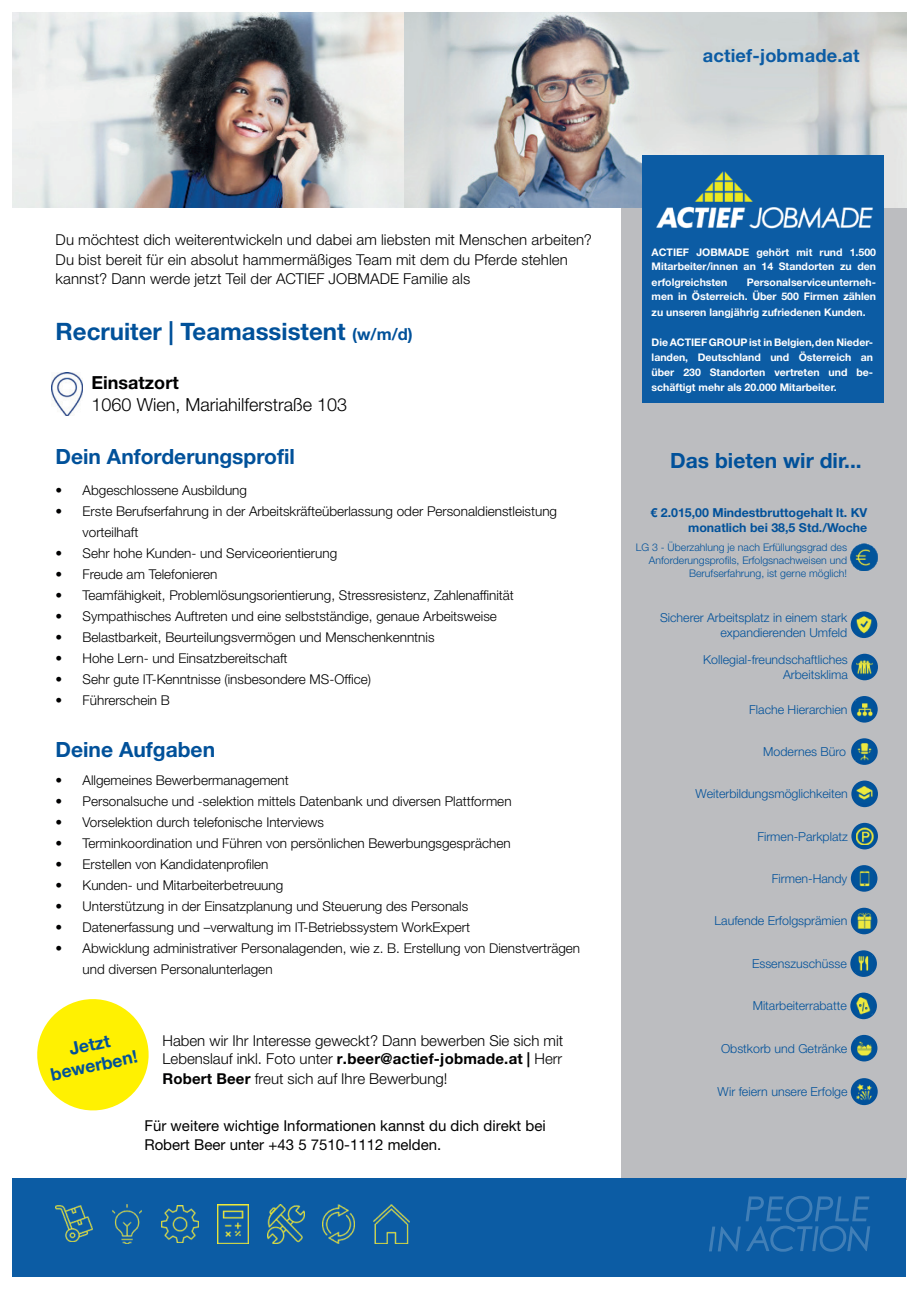
<style>
.page{position:relative;width:919px;height:1289px;background:#fff}
.page>*{position:absolute;margin:0;border:0;box-sizing:border-box;transform-origin:0 0}
.t1{font:700 24px "Helvetica Neue LT Pro";color:#01519a}
.t2{font:700 21px "Helvetica Neue LT Pro";color:#01519a}
.t3{font:700 18.15px "Helvetica Neue LT Pro";letter-spacing:.01em;color:#0c5ca4}
.t4{font:300 18px "Helvetica Neue LT Pro";color:#000001}
.t5{font:700 18px "Helvetica Neue LT Pro";color:#000001}
.t6{font:700 17.55px/21px "Helvetica Neue LT Pro";color:#01519a;text-align:center}
.t7{font:300 15px/19.5px "Helvetica Neue LT Pro";letter-spacing:.005em;color:#000001}
.t8{font:15px/18.9px "Helvetica Neue LT Pro";color:#000001}
.t9{font:300 13.5px/21px "Helvetica Neue LT Pro";color:#000001}
.t10{font:300 12.45px/14.9px "Helvetica Neue LT Pro";color:#01519a;text-align:right}
.t11{font:700 12.45px/14.9px "Helvetica Neue LT Pro";color:#01519a;text-align:right}
.t12{font:700 10.5px/15px "Helvetica Neue LT Pro";color:#fff}
.t13{font:300 10.5px/12.6px "Helvetica Neue LT Pro";color:#01519a;text-align:right}
.s1{font-size:16.5px}
.s2{font-weight:700}
</style>
<div class="page">
<div style="left:620px;top:202px;width:285px;height:977px;background:#bcbdc0"></div>
<img style="left:13px;top:13px;width:892px;height:194px">
<div style="left:642px;top:155px;width:241px;height:248px;background:#0c5ca4"></div>
<img style="left:656px;top:171px;width:217px;height:58px">
<div style="left:13px;top:1178px;width:892px;height:98px;background:#0c5ca4"></div>
<svg style="left:709px;top:1196px;width:160px;height:55px"></svg>
<svg style="left:849px;top:950px;width:27px;height:27px"></svg>
<img style="left:854px;top:955px;width:17px;height:17px">
<svg style="left:850px;top:780px;width:27px;height:27px"></svg>
<img style="left:855px;top:785px;width:17px;height:17px">
<div style="left:850px;top:1035px;width:27px;height:26px;background:#01519a;border-radius:50%"></div>
<img style="left:855px;top:1039px;width:17px;height:17px">
<svg style="left:849px;top:992px;width:27px;height:27px"></svg>
<img style="left:854px;top:997px;width:17px;height:17px">
<svg style="left:850px;top:907px;width:27px;height:27px"></svg>
<img style="left:855px;top:912px;width:17px;height:17px">
<div style="left:850px;top:865px;width:27px;height:26px;background:#01519a;border-radius:50%"></div>
<img style="left:855px;top:871px;width:15px;height:16px">
<svg style="left:850px;top:696px;width:27px;height:26px"></svg>
<img style="left:855px;top:701px;width:17px;height:16px">
<div style="left:850px;top:611px;width:26px;height:27px;background:#01519a;border-radius:50%"></div>
<img style="left:856px;top:616px;width:16px;height:17px">
<svg style="left:850px;top:823px;width:27px;height:26px"></svg>
<img style="left:855px;top:827px;width:17px;height:17px">
<svg style="left:850px;top:738px;width:27px;height:27px"></svg>
<img style="left:855px;top:743px;width:17px;height:17px">
<svg style="left:850px;top:654px;width:27px;height:26px"></svg>
<img style="left:855px;top:658px;width:17px;height:17px">
<div style="left:850px;top:1078px;width:27px;height:27px;background:#01519a;border-radius:50%"></div>
<img style="left:856px;top:1084px;width:16px;height:16px">
<img style="left:56px;top:1205px;width:37px;height:36px">
<img style="left:113px;top:1204px;width:28px;height:39px">
<img style="left:161px;top:1205px;width:37px;height:37px">
<img style="left:217px;top:1204px;width:31px;height:39px">
<img style="left:267px;top:1204px;width:37px;height:39px">
<img style="left:322px;top:1204px;width:32px;height:39px">
<img style="left:373px;top:1204px;width:36px;height:39px">
<img style="left:52px;top:372px;width:30px;height:44px">
<img style="left:850px;top:544px;width:26px;height:27px">
<svg style="left:37px;top:999px;width:112px;height:112px"></svg>
<h3 class="t3" style="left:702px;top:44px;width:158px">actief-jobmade.at</h3>
<p class="t7" style="left:56px;top:230px;width:537px">Du möchtest dich weiterentwickeln und dabei am liebsten mit Menschen arbeiten?<br>Du bist bereit für ein absolut hammermäßiges Team mit dem du Pferde stehlen kannst? Dann werde jetzt Teil der ACTIEF JOBMADE Familie als</p>
<h1 class="t1" style="left:56px;top:317px;width:358px">Recruiter | Teamassistent <span class="s1">(w/m/d)</span></h1>
<h3 class="t5" style="left:92px;top:372px;width:88px">Einsatzort</h3>
<h3 class="t4" style="left:92px;top:393px;width:257px">1060 Wien, Mariahilferstraße 103</h3>
<h2 class="t2" style="left:56px;top:444px;width:241px">Dein Anforderungsprofil</h2>
<p class="t9" style="left:56px;top:479px;width:193px">• Abgeschlossene Ausbildung</p>
<p class="t9" style="left:83px;top:500px;width:476px;text-indent:-27px">• Erste Berufserfahrung in der Arbeitskräfteüberlassung oder Personaldienstleistung vorteilhaft</p>
<p class="t9" style="left:56px;top:542px;width:283px">• Sehr hohe Kunden- und Serviceorientierung</p>
<p class="t9" style="left:56px;top:563px;width:163px">• Freude am Telefonieren</p>
<p class="t9" style="left:56px;top:584px;width:459px">• Teamfähigkeit, Problemlösungsorientierung, Stressresistenz, Zahlenaffinität</p>
<p class="t9" style="left:56px;top:605px;width:442px">• Sympathisches Auftreten und eine selbstständige, genaue Arbeitsweise</p>
<p class="t9" style="left:56px;top:626px;width:380px">• Belastbarkeit, Beurteilungsvermögen und Menschenkenntnis</p>
<p class="t9" style="left:56px;top:647px;width:233px">• Hohe Lern- und Einsatzbereitschaft</p>
<p class="t9" style="left:56px;top:668px;width:317px">• Sehr gute IT-Kenntnisse (insbesondere MS-Office)</p>
<p class="t9" style="left:56px;top:689px;width:116px">• Führerschein B</p>
<h2 class="t2" style="left:56px;top:737px;width:161px">Deine Aufgaben</h2>
<p class="t9" style="left:56px;top:769px;width:235px">• Allgemeines Bewerbermanagement</p>
<p class="t9" style="left:56px;top:790px;width:457px">• Personalsuche und -selektion mittels Datenbank und diversen Plattformen</p>
<p class="t9" style="left:56px;top:811px;width:270px">• Vorselektion durch telefonische Interviews</p>
<p class="t9" style="left:56px;top:832px;width:456px">• Terminkoordination und Führen von persönlichen Bewerbungsgesprächen</p>
<p class="t9" style="left:56px;top:853px;width:214px">• Erstellen von Kandidatenprofilen</p>
<p class="t9" style="left:56px;top:874px;width:229px">• Kunden- und Mitarbeiterbetreuung</p>
<p class="t9" style="left:56px;top:895px;width:414px">• Unterstützung in der Einsatzplanung und Steuerung des Personals</p>
<p class="t9" style="left:56px;top:916px;width:416px">• Datenerfassung und –verwaltung im IT-Betriebssystem WorkExpert</p>
<p class="t9" style="left:83px;top:937px;width:499px;text-indent:-27px">• Abwicklung administrativer Personalagenden, wie z. B. Erstellung von Dienstverträgen und diversen Personalunterlagen</p>
<p class="t6" style="left:44px;top:1043px;width:90px;rotate:-12deg">Jetzt bewerben!</p>
<p class="t7" style="left:162px;top:1030px;width:402px;line-height:19px;text-align:justify">Haben wir Ihr Interesse geweckt? Dann bewerben Sie sich mit Lebenslauf inkl. Foto unter <span class="s2">r.beer@actief-jobmade.at |</span> Herr <span class="s2">Robert Beer</span> freut sich auf Ihre Bewerbung!</p>
<p class="t8" style="left:144px;top:1116px;width:402px">Für weitere wichtige Informationen kannst du dich direkt bei<br>Robert Beer unter +43 5 7510-1112 melden.</p>
<p class="t12" style="left:651px;top:245px;width:226px;line-height:14.2px">ACTIEF JOBMADE gehört mit rund 1.500<br>Mitarbeiter/innen an 14 Standorten zu den</p>
<p class="t12" style="left:651px;top:274px;width:77px">erfolgreichsten</p>
<p class="t12" style="left:651px;top:275px;width:226px;line-height:14.2px;text-align:right">Personalserviceunterneh-<br>men in Österreich. Über 500 Firmen zählen</p>
<p class="t12" style="left:651px;top:304px;width:215px">zu unseren langjährig zufriedenen Kunden.</p>
<p class="t12" style="left:651px;top:334px;width:223px;text-align:justify">Die ACTIEF GROUP ist in Belgien, den Nieder&shy;landen, Deutschland und Österreich an über 230 Standorten vertreten und be&shy;schäftigt mehr als 20.000 Mitarbeiter.</p>
<h2 class="t2" style="left:670px;top:447px;width:193px">Das bieten wir dir...</h2>
<p class="t11" style="left:650px;top:505px;width:218px">€ 2.015,00 Mindestbruttogehalt lt. KV monatlich bei 38,5 Std./Woche</p>
<p class="t13" style="left:635px;top:541px;width:213px">LG 3 - Überzahlung je nach Erfüllungsgrad des<br>Anforderungsprofils, Erfolgsnachweisen und<br>Berufserfahrung, ist gerne möglich!</p>
<p class="t10" style="left:659px;top:609px;width:188px">Sicherer Arbeitsplatz in einem stark expandierenden Umfeld</p>
<p class="t10" style="left:702px;top:652px;width:146px">Kollegial-freundschaftliches<br>Arbeitsklima</p>
<p class="t10" style="left:748px;top:701px;width:100px">Flache Hierarchien</p>
<p class="t10" style="left:762px;top:744px;width:84px">Modernes Büro</p>
<p class="t10" style="left:695px;top:786px;width:154px">Weiterbildungsmöglichkeiten</p>
<p class="t10" style="left:757px;top:828px;width:92px">Firmen-Parkplatz</p>
<p class="t10" style="left:771px;top:870px;width:77px">Firmen-Handy</p>
<p class="t10" style="left:714px;top:913px;width:134px">Laufende Erfolgsprämien</p>
<p class="t10" style="left:751px;top:955px;width:96px">Essenszuschüsse</p>
<p class="t10" style="left:752px;top:998px;width:96px">Mitarbeiterrabatte</p>
<p class="t10" style="left:720px;top:1040px;width:128px">Obstkorb und Getränke</p>
<p class="t10" style="left:717px;top:1083px;width:131px">Wir feiern unsere Erfolge</p>
</div>
